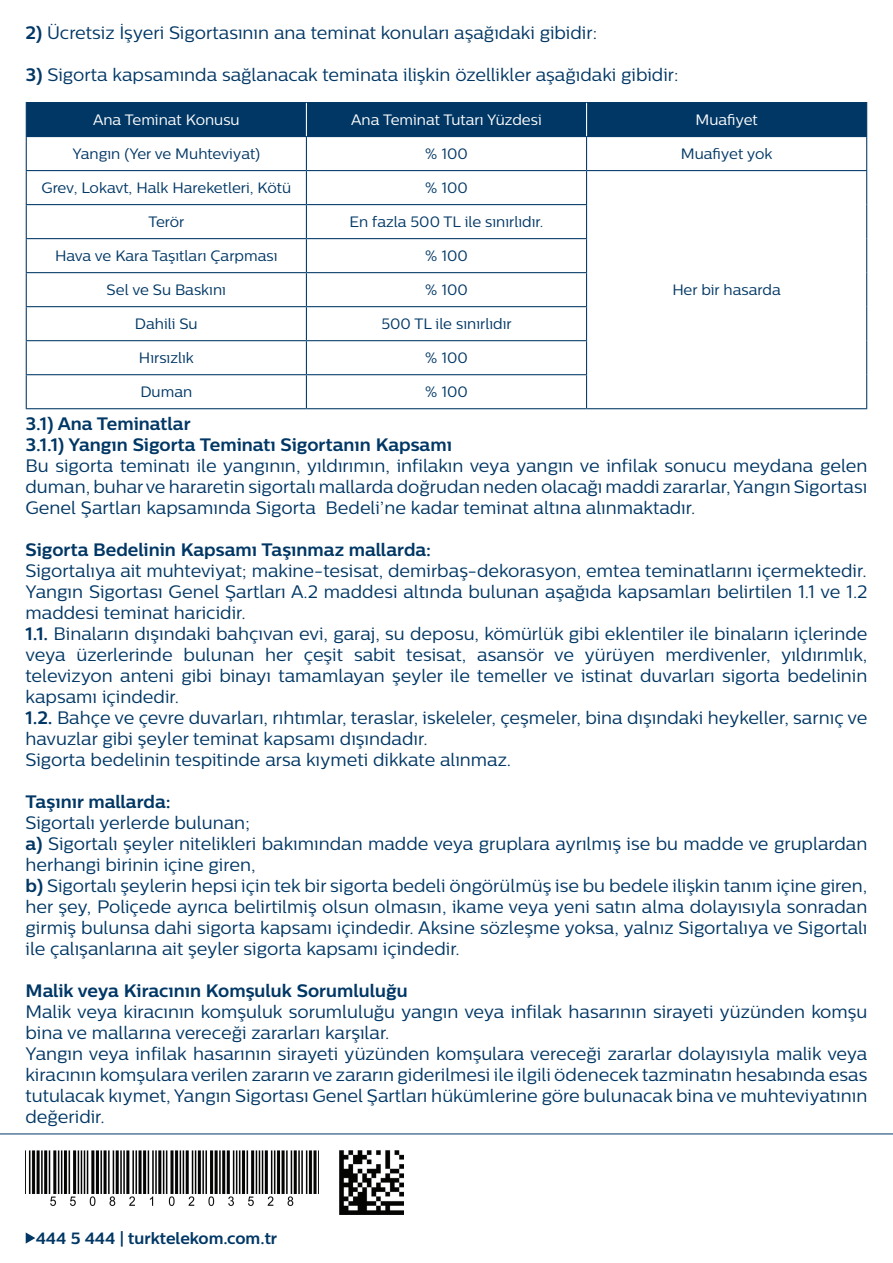
<style>
.page{position:relative;width:893px;height:1263px;background:#fff}
.page>*{position:absolute;margin:0;border:0;box-sizing:border-box;transform-origin:0 0}
.t1{font:18px/21px "Centrale Sans";color:#003765}
.t2{font:700 18px/21px "Centrale Sans";color:#003765}
.t3{font:700 16.35px "Centrale Sans";color:#003765}
.t4{font:15px "Centrale Sans";color:#003765}
.t5{font:15px "Centrale Sans";color:#fff}
.s1{font-weight:700}
</style>
<div class="page">
<svg style="left:26px;top:1232px;width:9px;height:11px"></svg>
<img style="left:25px;top:1150px;width:294px;height:56px">
<img style="left:339px;top:1150px;width:65px;height:64px">
<hr style="left:0;top:1134px;width:893px;height:1px;background:#003765">
<div style="left:27px;top:103px;width:839px;height:33px;background:#003765"></div>
<hr style="left:26px;top:102px;width:280px;height:1px;background:#003765">
<hr style="left:26px;top:103px;width:1px;height:33px;background:#003765">
<hr style="left:306px;top:102px;width:281px;height:1px;background:#003765">
<hr style="left:587px;top:102px;width:280px;height:1px;background:#003765">
<hr style="left:866px;top:103px;width:1px;height:33px;background:#003765">
<hr style="left:26px;top:136px;width:280px;height:1px;background:#003765">
<hr style="left:26px;top:137px;width:1px;height:33px;background:#003765">
<hr style="left:306px;top:136px;width:281px;height:1px;background:#003765">
<hr style="left:306px;top:137px;width:1px;height:33px;background:#003765">
<hr style="left:587px;top:136px;width:280px;height:1px;background:#003765">
<hr style="left:586px;top:137px;width:1px;height:33px;background:#003765">
<hr style="left:866px;top:137px;width:1px;height:33px;background:#003765">
<hr style="left:26px;top:170px;width:280px;height:1px;background:#003765">
<hr style="left:26px;top:171px;width:1px;height:33px;background:#003765">
<hr style="left:306px;top:170px;width:281px;height:1px;background:#003765">
<hr style="left:306px;top:171px;width:1px;height:33px;background:#003765">
<hr style="left:587px;top:170px;width:280px;height:1px;background:#003765">
<hr style="left:586px;top:171px;width:1px;height:33px;background:#003765">
<hr style="left:866px;top:171px;width:1px;height:34px;background:#003765">
<hr style="left:26px;top:204px;width:280px;height:1px;background:#003765">
<hr style="left:26px;top:205px;width:1px;height:33px;background:#003765">
<hr style="left:306px;top:204px;width:281px;height:1px;background:#003765">
<hr style="left:306px;top:205px;width:1px;height:33px;background:#003765">
<hr style="left:586px;top:205px;width:1px;height:33px;background:#003765">
<hr style="left:866px;top:205px;width:1px;height:34px;background:#003765">
<hr style="left:26px;top:238px;width:280px;height:1px;background:#003765">
<hr style="left:26px;top:239px;width:1px;height:33px;background:#003765">
<hr style="left:306px;top:238px;width:281px;height:1px;background:#003765">
<hr style="left:306px;top:239px;width:1px;height:33px;background:#003765">
<hr style="left:586px;top:239px;width:1px;height:33px;background:#003765">
<hr style="left:866px;top:239px;width:1px;height:34px;background:#003765">
<hr style="left:26px;top:272px;width:280px;height:1px;background:#003765">
<hr style="left:26px;top:273px;width:1px;height:33px;background:#003765">
<hr style="left:306px;top:272px;width:281px;height:1px;background:#003765">
<hr style="left:306px;top:273px;width:1px;height:33px;background:#003765">
<hr style="left:586px;top:273px;width:1px;height:33px;background:#003765">
<hr style="left:866px;top:273px;width:1px;height:34px;background:#003765">
<hr style="left:26px;top:306px;width:280px;height:1px;background:#003765">
<hr style="left:26px;top:307px;width:1px;height:33px;background:#003765">
<hr style="left:306px;top:306px;width:281px;height:1px;background:#003765">
<hr style="left:306px;top:307px;width:1px;height:33px;background:#003765">
<hr style="left:586px;top:307px;width:1px;height:33px;background:#003765">
<hr style="left:866px;top:307px;width:1px;height:34px;background:#003765">
<hr style="left:26px;top:340px;width:280px;height:1px;background:#003765">
<hr style="left:26px;top:341px;width:1px;height:33px;background:#003765">
<hr style="left:306px;top:340px;width:281px;height:1px;background:#003765">
<hr style="left:306px;top:341px;width:1px;height:33px;background:#003765">
<hr style="left:586px;top:341px;width:1px;height:33px;background:#003765">
<hr style="left:866px;top:341px;width:1px;height:34px;background:#003765">
<hr style="left:26px;top:374px;width:280px;height:1px;background:#003765">
<hr style="left:26px;top:375px;width:1px;height:33px;background:#003765">
<hr style="left:306px;top:374px;width:281px;height:1px;background:#003765">
<hr style="left:306px;top:375px;width:1px;height:33px;background:#003765">
<hr style="left:586px;top:375px;width:1px;height:33px;background:#003765">
<hr style="left:866px;top:375px;width:1px;height:33px;background:#003765">
<hr style="left:26px;top:408px;width:280px;height:1px;background:#003765">
<hr style="left:306px;top:408px;width:281px;height:1px;background:#003765">
<hr style="left:587px;top:408px;width:280px;height:1px;background:#003765">
<hr style="left:306px;top:103px;width:1px;height:33px;background:#fff">
<hr style="left:586px;top:103px;width:1px;height:33px;background:#fff">
<p class="t1" style="left:26px;top:22px;width:573px"><span class="s1">2)</span> Ücretsiz İşyeri Sigortasının ana teminat konuları aşağıdaki gibidir:</p>
<p class="t1" style="left:26px;top:64px;width:655px"><span class="s1">3)</span> Sigorta kapsamında sağlanacak teminata ilişkin özellikler aşağıdaki gibidir:</p>
<p class="t5" style="left:93px;top:111px;width:148px">Ana Teminat Konusu</p>
<p class="t5" style="left:351px;top:111px;width:192px">Ana Teminat Tutarı Yüzdesi</p>
<p class="t5" style="left:695px;top:111px;width:64px">Muafiyet</p>
<p class="t4" style="left:72px;top:145px;width:189px">Yangın (Yer ve Muhteviyat)</p>
<p class="t4" style="left:425px;top:145px;width:44px">% 100</p>
<p class="t4" style="left:681px;top:145px;width:93px">Muafiyet yok</p>
<p class="t4" style="left:41px;top:179px;width:251px">Grev, Lokavt, Halk Hareketleri, Kötü</p>
<p class="t4" style="left:425px;top:179px;width:44px">% 100</p>
<p class="t4" style="left:148px;top:213px;width:38px">Terör</p>
<p class="t4" style="left:349px;top:213px;width:196px">En fazla 500 TL ile sınırlıdır.</p>
<p class="t4" style="left:55px;top:247px;width:224px">Hava ve Kara Taşıtları Çarpması</p>
<p class="t4" style="left:425px;top:247px;width:44px">% 100</p>
<p class="t4" style="left:107px;top:281px;width:121px">Sel ve Su Baskını</p>
<p class="t4" style="left:425px;top:281px;width:44px">% 100</p>
<p class="t4" style="left:135px;top:315px;width:64px">Dahili Su</p>
<p class="t4" style="left:381px;top:315px;width:132px">500 TL ile sınırlıdır</p>
<p class="t4" style="left:139px;top:349px;width:56px">Hırsızlık</p>
<p class="t4" style="left:425px;top:349px;width:44px">% 100</p>
<p class="t4" style="left:140px;top:383px;width:53px">Duman</p>
<p class="t4" style="left:425px;top:383px;width:44px">% 100</p>
<p class="t4" style="left:672px;top:281px;width:110px">Her bir hasarda</p>
<p class="t2" style="left:26px;top:413px;width:428px">3.1) Ana Teminatlar<br>3.1.1) Yangın Sigorta Teminatı Sigortanın Kapsamı</p>
<p class="t1" style="left:26px;top:455px;width:843px;text-align:justify">Bu sigorta teminatı ile yangının, yıldırımın, infilakın veya yangın ve infilak sonucu meydana gelen duman, buhar ve hararetin sigortalı mallarda doğrudan neden olacağı maddi zararlar, Yangın Sigortası Genel Şartları kapsamında Sigorta Bedeli’ne kadar teminat altına alınmaktadır.</p>
<p class="t2" style="left:26px;top:539px;width:407px">Sigorta Bedelinin Kapsamı Taşınmaz mallarda:</p>
<p class="t1" style="left:26px;top:560px;width:843px">Sigortalıya ait muhteviyat; makine-tesisat, demirbaş-dekorasyon, emtea teminatlarını içermektedir.<br>Yangın Sigortası Genel Şartları A.2 maddesi altında bulunan aşağıda kapsamları belirtilen 1.1 ve 1.2 maddesi teminat haricidir.<br><span class="s1">1.1.</span> Binaların dışındaki bahçıvan evi, garaj, su deposu, kömürlük gibi eklentiler ile binaların içlerinde veya üzerlerinde bulunan her çeşit sabit tesisat, asansör ve yürüyen merdivenler, yıldırımlık, televizyon anteni gibi binayı tamamlayan şeyler ile temeller ve istinat duvarları sigorta bedelinin kapsamı içindedir.<br><span class="s1">1.2.</span> Bahçe ve çevre duvarları, rıhtımlar, teraslar, iskeleler, çeşmeler, bina dışındaki heykeller, sarnıç ve havuzlar gibi şeyler teminat kapsamı dışındadır.<br>Sigorta bedelinin tespitinde arsa kıymeti dikkate alınmaz.</p>
<p class="t2" style="left:26px;top:791px;width:147px">Taşınır mallarda:</p>
<p class="t1" style="left:26px;top:812px;width:843px">Sigortalı yerlerde bulunan;<br><span class="s1">a)</span> Sigortalı şeyler nitelikleri bakımından madde veya gruplara ayrılmış ise bu madde ve gruplardan herhangi birinin içine giren,<br><span class="s1">b)</span> Sigortalı şeylerin hepsi için tek bir sigorta bedeli öngörülmüş ise bu bedele ilişkin tanım içine giren, her şey, Poliçede ayrıca belirtilmiş olsun olmasın, ikame veya yeni satın alma dolayısıyla sonradan girmiş bulunsa dahi sigorta kapsamı içindedir. Aksine sözleşme yoksa, yalnız Sigortalıya ve Sigortalı ile çalışanlarına ait şeyler sigorta kapsamı içindedir.</p>
<p class="t2" style="left:26px;top:980px;width:384px">Malik veya Kiracının Komşuluk Sorumluluğu</p>
<p class="t1" style="left:26px;top:1001px;width:843px">Malik veya kiracının komşuluk sorumluluğu yangın veya infilak hasarının sirayeti yüzünden komşu bina ve mallarına vereceği zararları karşılar.<br>Yangın veya infilak hasarının sirayeti yüzünden komşulara vereceği zararlar dolayısıyla malik veya kiracının komşulara verilen zararın ve zararın giderilmesi ile ilgili ödenecek tazminatın hesabında esas tutulacak kıymet, Yangın Sigortası Genel Şartları hükümlerine göre bulunacak bina ve muhteviyatının değeridir.</p>
<p class="t3" style="left:36px;top:1228px;width:243px">444 5 444 | turktelekom.com.tr</p>
</div>
